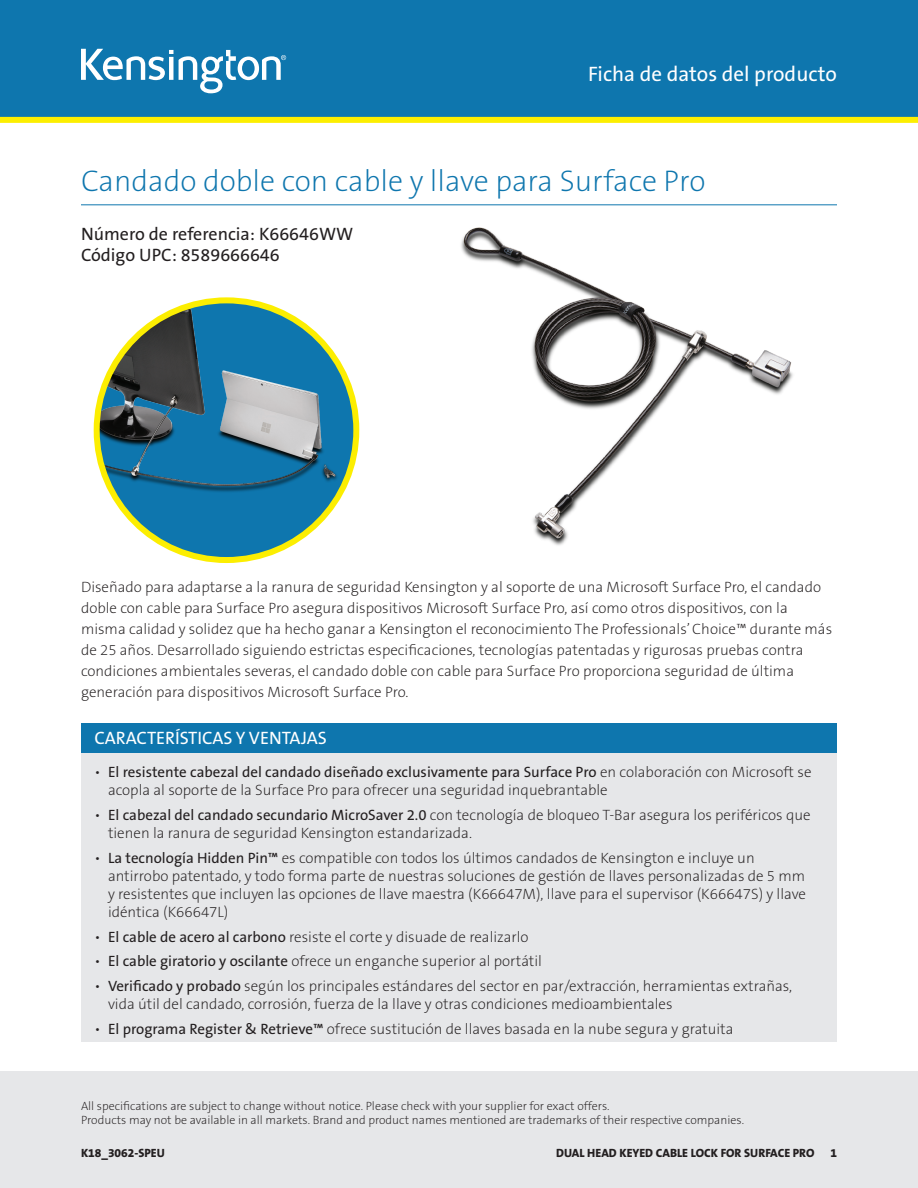
<style>
.page{position:relative;width:918px;height:1188px;background:#fff}
.page>*{position:absolute;margin:0;border:0;box-sizing:border-box;transform-origin:0 0}
.Main_Header_Blue{font:30px "The Sans KENSINGTON2 XL";color:#0e76ae}
.t1{font:21px "The Sans KENSINGTON5 Rg";color:#fff}
.Part_No__UPC{font:18px "The Sans KENSINGTON5 Rg";color:#231f20}
.Table_Header{font:18px "The Sans KENSINGTON5 Rg";letter-spacing:-.005em;color:#fff}
.Body{font:15px/18px "The Sans KENSINGTON2 XL";color:#231f20}
.t2{font:12px/14.4px "The Sans KENSINGTON2 XL";color:#231f20}
.t3{font:12px "The Sans KENSINGTON8 XB";color:#231f20}
.s1{font-family:"The Sans KENSINGTON5 Rg"}
</style>
<div class="page">
<div style="left:0;top:1071px;width:918px;height:117px;background:#e6e7e9"></div>
<div style="left:0;top:0;width:918px;height:120px;background:#0e76ae"></div>
<svg style="left:81px;top:49px;width:205px;height:44px"></svg>
<div style="left:0;top:117px;width:918px;height:6px;background:#fcee01"></div>
<hr style="left:81px;top:204px;width:756px;height:1px;background:#0e76ae">
<div style="left:81px;top:723px;width:756px;height:30px;background:#0e76ae"></div>
<div style="left:81px;top:753px;width:756px;height:289px;background:#e6e7e9"></div>
<img style="left:461px;top:227px;width:332px;height:319px">
<div style="left:97px;top:300px;width:259px;height:260px;background:#0e76ae;border-radius:50%"></div>
<img style="left:97px;top:303px;width:247px;height:199px">
<div style="left:94px;top:297px;width:265px;height:266px;border:6px solid #fcee01;border-radius:50%"></div>
<h2 class="t1" style="left:588px;top:63px;width:250px">Ficha de datos del producto</h2>
<p class="Main_Header_Blue" style="left:81px;top:165px;width:626px">Candado doble con cable y llave para Surface Pro</p>
<p class="Part_No__UPC" style="left:81px;top:224px;width:274px">Número de referencia: K66646WW</p>
<p class="Part_No__UPC" style="left:81px;top:245px;width:200px">Código UPC: 8589666646</p>
<p class="Body" style="left:81px;top:576px;width:753px;line-height:21px">Diseñado para adaptarse a la ranura de seguridad Kensington y al soporte de una Microsoft Surface Pro, el candado doble con cable para Surface Pro asegura dispositivos Microsoft Surface Pro, así como otros dispositivos, con la misma calidad y solidez que ha hecho ganar a Kensington el reconocimiento The Professionals’ Choice™ durante más de 25 años. Desarrollado siguiendo estrictas especificaciones, tecnologías patentadas y rigurosas pruebas contra condiciones ambientales severas, el candado doble con cable para Surface Pro proporciona seguridad de última generación para dispositivos Microsoft Surface Pro.</p>
<p class="Table_Header" style="left:94px;top:729px;width:234px">CARACTERÍSTICAS Y VENTAJAS</p>
<p class="Body" style="left:108px;top:764px;width:705px;text-indent:-14px">• <span class="s1">El resistente cabezal del candado diseñado exclusivamente para Surface Pro</span> en colaboración con Microsoft se acopla al soporte de la Surface Pro para ofrecer una seguridad inquebrantable</p>
<p class="Body" style="left:108px;top:807px;width:704px;text-indent:-14px">• <span class="s1">El cabezal del candado secundario MicroSaver 2.0</span> con tecnología de bloqueo T-Bar asegura los periféricos que tienen la ranura de seguridad Kensington estandarizada.</p>
<p class="Body" style="left:108px;top:849px;width:700px;text-indent:-14px">• <span class="s1">La tecnología Hidden Pin™</span> es compatible con todos los últimos candados de Kensington e incluye un antirrobo patentado, y todo forma parte de nuestras soluciones de gestión de llaves personalizadas de 5 mm y resistentes que incluyen las opciones de llave maestra (K66647M), llave para el supervisor (K66647S) y llave idéntica (K66647L)</p>
<p class="Body" style="left:94px;top:928px;width:436px">• <span class="s1">El cable de acero al carbono</span> resiste el corte y disuade de realizarlo</p>
<p class="Body" style="left:94px;top:953px;width:449px">• <span class="s1">El cable giratorio y oscilante</span> ofrece un enganche superior al portátil</p>
<p class="Body" style="left:108px;top:978px;width:686px;text-indent:-14px">• <span class="s1">Verificado y probado</span> según los principales estándares del sector en par/extracción, herramientas extrañas, vida útil del candado, corrosión, fuerza de la llave y otras condiciones medioambientales</p>
<p class="Body" style="left:94px;top:1020px;width:641px">• <span class="s1">El programa Register &amp; Retrieve™</span> ofrece sustitución de llaves basada en la nube segura y gratuita</p>
<p class="t2" style="left:81px;top:1099px;width:665px">All specifications are subject to change without notice. Please check with your supplier for exact offers.<br>Products may not be available in all markets. Brand and product names mentioned are trademarks of their respective companies.</p>
<p class="t3" style="left:81px;top:1146px;width:85px">K18_3062-SPEU</p>
<p class="t3" style="left:556px;top:1146px;width:260px">DUAL HEAD KEYED CABLE LOCK FOR SURFACE PRO</p>
<p class="t3" style="left:830px;top:1146px;width:8px">1</p>
</div>
